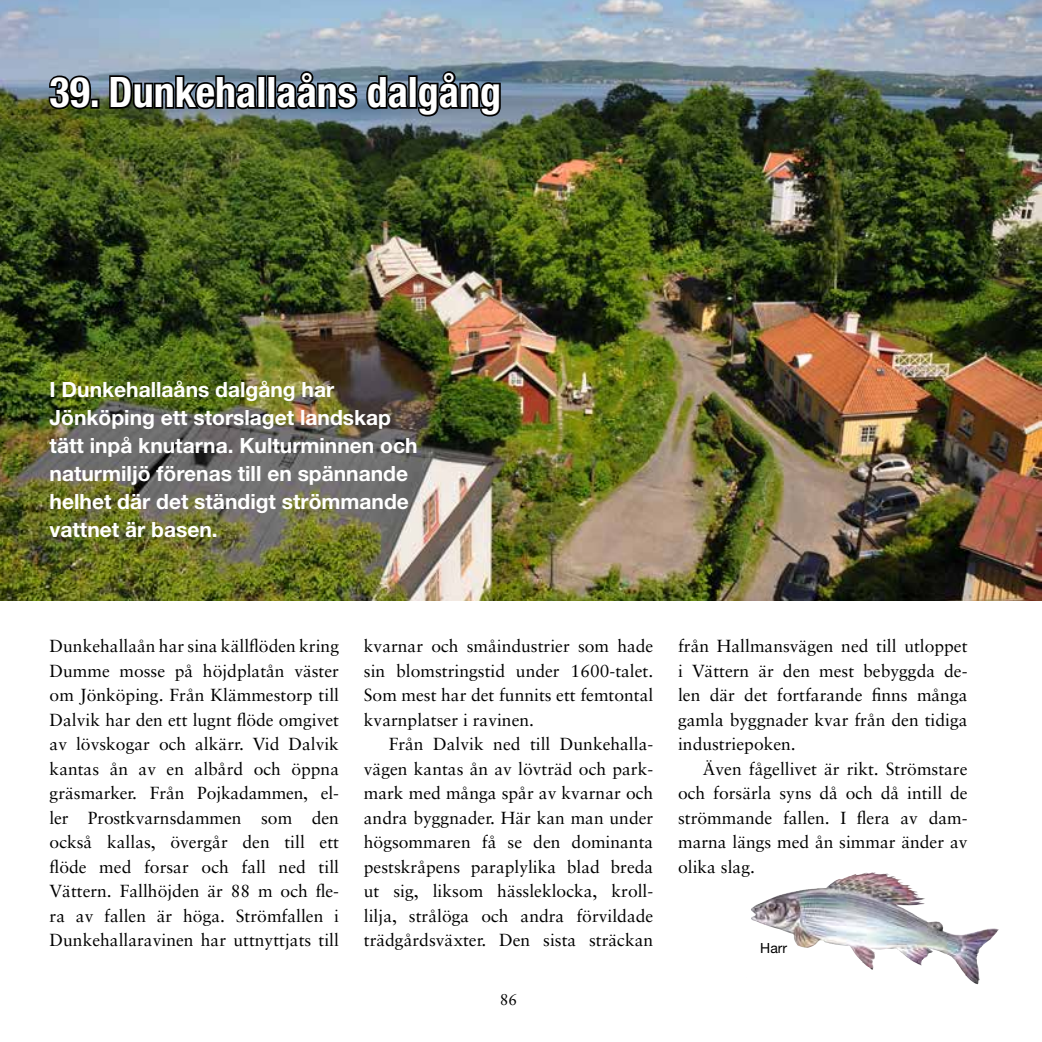
<style>
.page{position:relative;width:1042px;height:1042px;background:#fff}
.page>*{position:absolute;margin:0;border:0;box-sizing:border-box;transform-origin:0 0}
.t1{font:700 condensed 42px "Helvetica Neue";color:#fff}
.t2{font:700 21px/28px "Helvetica Neue";color:#fff}
.t3{font:17.5px/24.5px "Sabon";color:#000;text-align:justify}
.t4{font:15.75px "Sabon";color:#000}
.t5{font:14px "Helvetica Neue";color:#000}
</style>
<div class="page">
<img style="left:0;top:0;width:1042px;height:600px">
<svg style="left:47px;top:74px;width:46px;height:37px"></svg>
<div style="left:90px;top:99px;width:9px;height:10px;border:4px solid #000"></div>
<svg style="left:107px;top:72px;width:153px;height:39px"></svg>
<div style="left:257px;top:75px;width:9px;height:34px;border:4px solid #000"></div>
<div style="left:267px;top:75px;width:9px;height:34px;border:4px solid #000"></div>
<svg style="left:274px;top:69px;width:228px;height:49px"></svg>
<img style="left:751px;top:872px;width:124px;height:76px">
<h1 class="t1" style="left:50px;top:67px;width:453px">39. Dunkehallaåns dalgång</h1>
<p class="t2" style="left:50px;top:375px;width:369px">I Dunkehallaåns dalgång har<br>Jönköping ett storslaget landskap tätt inpå knutarna. Kulturminnen och naturmiljö förenas till en spännande helhet där det ständigt strömmande vattnet är basen.</p>
<p class="t3" style="left:50px;top:634px;width:291px">Dunkehallaån har sina källflöden kring Dumme mosse på höjdplatån väster om Jönköping. Från Klämmestorp till Dalvik har den ett lugnt flöde omgivet av lövskogar och alkärr. Vid Dalvik kantas ån av en albård och öppna gräsmarker. Från Pojkadammen, el&shy;ler Prostkvarnsdammen som den också kallas, övergår den till ett flöde med forsar och fall ned till Vättern. Fallhöjden är 88 m och fle&shy;ra av fallen är höga. Strömfallen i Dunkehallaravinen har uttnyttjats till</p>
<p class="t3" style="left:364px;top:634px;width:291px">kvarnar och småindustrier som hade sin blomstringstid under 1600-talet.<br>Som mest har det funnits ett femtontal kvarnplatser i ravinen.</p>
<p class="t3" style="left:364px;top:732px;width:291px;text-indent:25px">Från Dalvik ned till Dunkehalla&shy;vägen kantas ån av lövträd och park&shy;mark med många spår av kvarnar och andra byggnader. Här kan man under högsommaren få se den dominanta pestskråpens paraplylika blad breda ut sig, liksom hässleklocka, krol - lilja, strålöga och andra förvildade trädgårdsväxter. Den sista sträckan</p>
<p class="t4" style="left:500px;top:989px;width:19px">86</p>
<p class="t3" style="left:678px;top:634px;width:291px">från Hallmansvägen ned till utloppet i Vättern är den mest bebyggda de&shy;len där det fortfarande finns många gamla byggnader kvar från den tidiga industriepoken.</p>
<p class="t3" style="left:678px;top:756px;width:291px;text-indent:25px">Även fågellivet är rikt. Strömstare och forsärla syns då och då intill de strömmande fallen. I flera av dam&shy;marna längs med ån simmar änder av olika slag.</p>
<p class="t5" style="left:760px;top:940px;width:28px">Harr</p>
</div>
